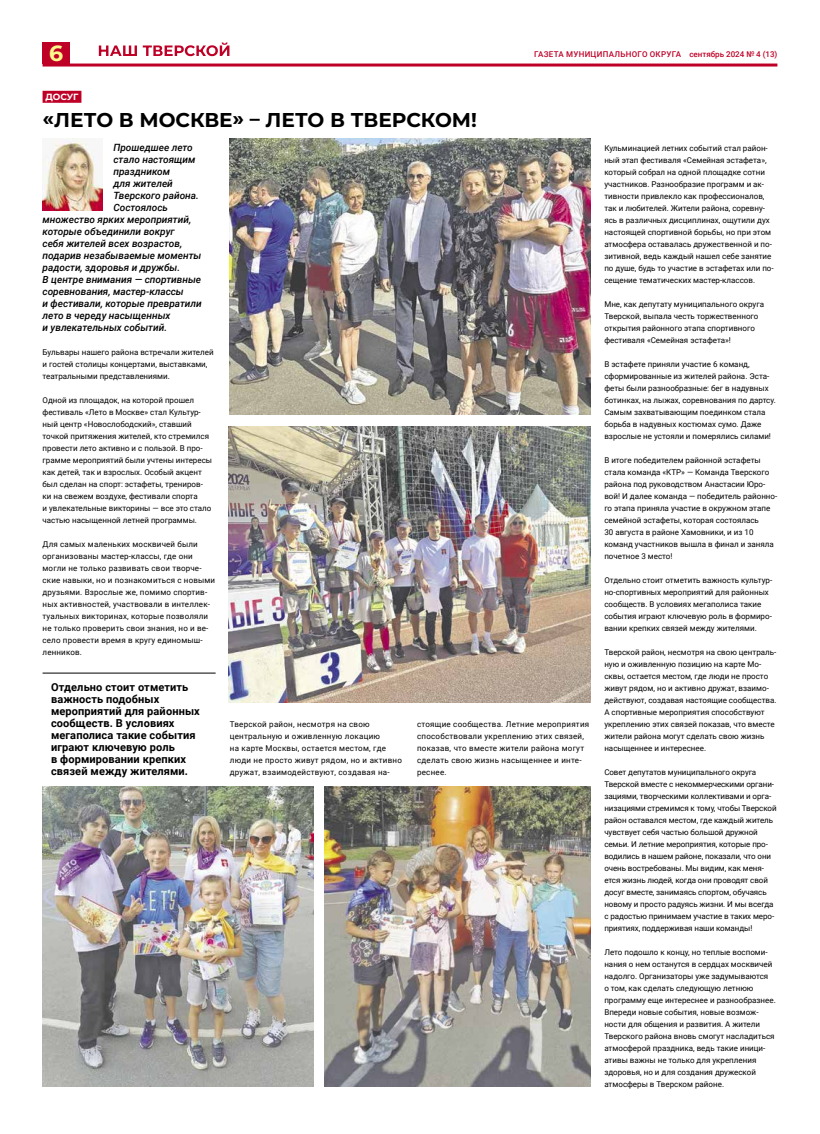
<style>
.page{position:relative;width:820px;height:1134px;background:#fff}
.page>*{position:absolute;margin:0;border:0;box-sizing:border-box;transform-origin:0 0}
.t1{font:700 22px "Montserrat";color:#fcf88c}
.t2{font:700 20px "Montserrat";color:#000}
.t3{font:700 11px/12px "Roboto";letter-spacing:.01em;color:#000}
.t4{font:italic 500 10px "Roboto";color:#000}
.t5{font:700 9px "Montserrat";letter-spacing:-.005em;color:#fff}
.t6{font:8px/12px "Roboto";color:#000}
.t7{font:8px/12px "Roboto";letter-spacing:.02em;color:#000}
.t8{font:8px/12px "Roboto";letter-spacing:.03em;color:#000}
.t9{font:500 8px "Roboto";letter-spacing:.035em;color:#be0027}
</style>
<div class="page">
<div style="left:43px;top:43px;width:27px;height:21px;background:#be0027"></div>
<hr style="left:43px;top:64px;width:734px;height:3px;background:#be0027">
<svg style="left:99px;top:43px;width:130px;height:13px"></svg>
<div style="left:43px;top:91px;width:38px;height:12px;background:#be0027"></div>
<hr style="left:43px;top:673px;width:172px;height:1px;background:#000">
<img style="left:324px;top:787px;width:266px;height:300px">
<img style="left:229px;top:139px;width:361px;height:276px">
<img style="left:43px;top:787px;width:270px;height:300px">
<img style="left:229px;top:427px;width:361px;height:276px">
<img style="left:43px;top:139px;width:59px;height:72px">
<h1 class="t1" style="left:49px;top:38px;width:16px">6</h1>
<p class="t9" style="left:534px;top:48px;width:244px">ГАЗЕТА МУНИЦИПАЛЬНОГО ОКРУГА сентябрь 2024 № 4 (13)</p>
<p class="t5" style="left:45px;top:91px;width:35px">ДОСУГ</p>
<h2 class="t2" style="left:43px;top:106px;width:436px">«ЛЕТО В МОСКВЕ» – ЛЕТО В ТВЕРСКОМ!</h2>
<p class="t4" style="left:113px;top:140px;width:81px">Прошедшее лето</p>
<p class="t4" style="left:113px;top:152px;width:84px">стало настоящим</p>
<p class="t4" style="left:113px;top:164px;width:58px">праздником</p>
<p class="t4" style="left:113px;top:176px;width:61px">для жителей</p>
<p class="t4" style="left:113px;top:188px;width:87px">Тверского района.</p>
<p class="t4" style="left:113px;top:200px;width:56px">Состоялось</p>
<p class="t4" style="left:43px;top:212px;width:150px">множество ярких мероприятий,</p>
<p class="t4" style="left:43px;top:224px;width:133px">которые объединили вокруг</p>
<p class="t4" style="left:43px;top:236px;width:141px">себя жителей всех возрастов,</p>
<p class="t4" style="left:43px;top:248px;width:160px">подарив незабываемые моменты</p>
<p class="t4" style="left:43px;top:260px;width:139px">радости, здоровья и дружбы.</p>
<p class="t4" style="left:43px;top:272px;width:160px">В центре внимания — спортивные</p>
<p class="t4" style="left:43px;top:284px;width:143px">соревнования, мастер-классы</p>
<p class="t4" style="left:43px;top:296px;width:161px">и фестивали, которые превратили</p>
<p class="t4" style="left:43px;top:308px;width:129px">лето в череду насыщенных</p>
<p class="t4" style="left:43px;top:320px;width:126px">и увлекательных событий.</p>
<p class="t6" style="left:43px;top:345px;width:172px">Бульвары нашего района встречали жителей и гостей столицы концертами, выставками, театральными представлениями.</p>
<p class="t6" style="left:43px;top:393px;width:171px">Одной из площадок, на которой прошел фестиваль «Лето в Москве» стал Культур&shy;ный центр «Новослободский», ставший точкой притяжения жителей, кто стремился провести лето активно и с пользой. В про&shy;грамме мероприятий были учтены интересы как детей, так и взрослых. Особый акцент был сделан на спорт: эстафеты, трениров&shy;ки на свежем воздухе, фестивали спорта<br>и увлекательные викторины — все это стало частью насыщенной летней программы.</p>
<p class="t7" style="left:43px;top:537px;width:174px">Для самых маленьких москвичей были организованы мастер-классы, где они могли не только развивать свои творче&shy;ские навыки, но и познакомиться с новыми друзьями. Взрослые же, помимо спортив&shy;ных активностей, участвовали в интеллек&shy;туальных викторинах, которые позволяли не только проверить свои знания, но и ве&shy;село провести время в кругу единомыш&shy;ленников.</p>
<h3 class="t3" style="left:51px;top:680px;width:150px">Отдельно стоит отметить важность подобных мероприятий для районных сообществ. В условиях мегаполиса такие события играют ключевую роль<br>в формировании крепких связей между жителями.</h3>
<p class="t8" style="left:230px;top:717px;width:174px">Тверской район, несмотря на свою центральную и оживленную локацию<br>на карте Москвы, остается местом, где люди не просто живут рядом, но и активно дружат, взаимодействуют, создавая на-</p>
<p class="t8" style="left:417px;top:717px;width:174px">стоящие сообщества. Летние мероприятия способствовали укреплению этих связей, показав, что вместе жители района могут сделать свою жизнь насыщеннее и инте&shy;реснее.</p>
<p class="t6" style="left:604px;top:141px;width:171px">Кульминацией летних событий стал район&shy;ный этап фестиваля «Семейная эстафета», который собрал на одной площадке сотни участников. Разнообразие программ и ак&shy;тивности привлекло как профессионалов, так и любителей. Жители района, соревну&shy;ясь в различных дисциплинах, ощутили дух настоящей спортивной борьбы, но при этом атмосфера оставалась дружественной и по&shy;зитивной, ведь каждый нашел себе занятие по душе, будь то участие в эстафетах или по&shy;сещение тематических мастер-классов.</p>
<p class="t6" style="left:604px;top:297px;width:161px">Мне, как депутату муниципального округа Тверской, выпала честь торжественного открытия районного этапа спортивного фестиваля «Семейная эстафета»!</p>
<p class="t6" style="left:604px;top:357px;width:173px">В эстафете приняли участие 6 команд, сформированные из жителей района. Эста&shy;феты были разнообразные: бег в надувных ботинках, на лыжах, соревнования по дартсу.<br>Самым захватывающим поединком стала борьба в надувных костюмах сумо. Даже взрослые не устояли и померялись силами!</p>
<p class="t6" style="left:604px;top:453px;width:174px">В итоге победителем районной эстафеты стала команда «КТР» — Команда Тверского района под руководством Анастасии Юро&shy;вой! И далее команда — победитель районно&shy;го этапа приняла участие в окружном этапе семейной эстафеты, которая состоялась<br>30 августа в районе Хамовники, и из 10 команд участников вышла в финал и заняла почетное 3 место!</p>
<p class="t6" style="left:604px;top:573px;width:169px">Отдельно стоит отметить важность культур&shy;но-спортивных мероприятий для районных сообществ. В условиях мегаполиса такие события играют ключевую роль в формиро&shy;вании крепких связей между жителями.</p>
<p class="t6" style="left:604px;top:645px;width:174px">Тверской район, несмотря на свою централь&shy;ную и оживленную позицию на карте Мо&shy;сквы, остается местом, где люди не просто живут рядом, но и активно дружат, взаимо&shy;действуют, создавая настоящие сообщества.<br>А спортивные мероприятия способствуют укреплению этих связей показав, что вместе жители района могут сделать свою жизнь насыщеннее и интереснее.</p>
<p class="t6" style="left:604px;top:765px;width:174px">Совет депутатов муниципального округа Тверской вместе с некоммерческими органи&shy;зациями, творческими коллективами и орга&shy;низациями стремимся к тому, чтобы Тверской район оставался местом, где каждый житель чувствует себя частью большой дружной семьи. И летние мероприятия, которые про&shy;водились в нашем районе, показали, что они очень востребованы. Мы видим, как меня&shy;ется жизнь людей, когда они проводят свой досуг вместе, занимаясь спортом, обучаясь новому и просто радуясь жизни. И мы всегда с радостью принимаем участие в таких меро&shy;приятиях, поддерживая наши команды!</p>
<p class="t6" style="left:604px;top:945px;width:173px">Лето подошло к концу, но теплые воспоми&shy;нания о нем останутся в сердцах москвичей надолго. Организаторы уже задумываются<br>о том, как сделать следующую летнюю программу еще интереснее и разнообразнее.<br>Впереди новые события, новые возмож&shy;ности для общения и развития. А жители Тверского района вновь смогут насладиться атмосферой праздника, ведь такие иници&shy;ативы важны не только для укрепления здоровья, но и для создания дружеской атмосферы в Тверском районе.</p>
</div>
